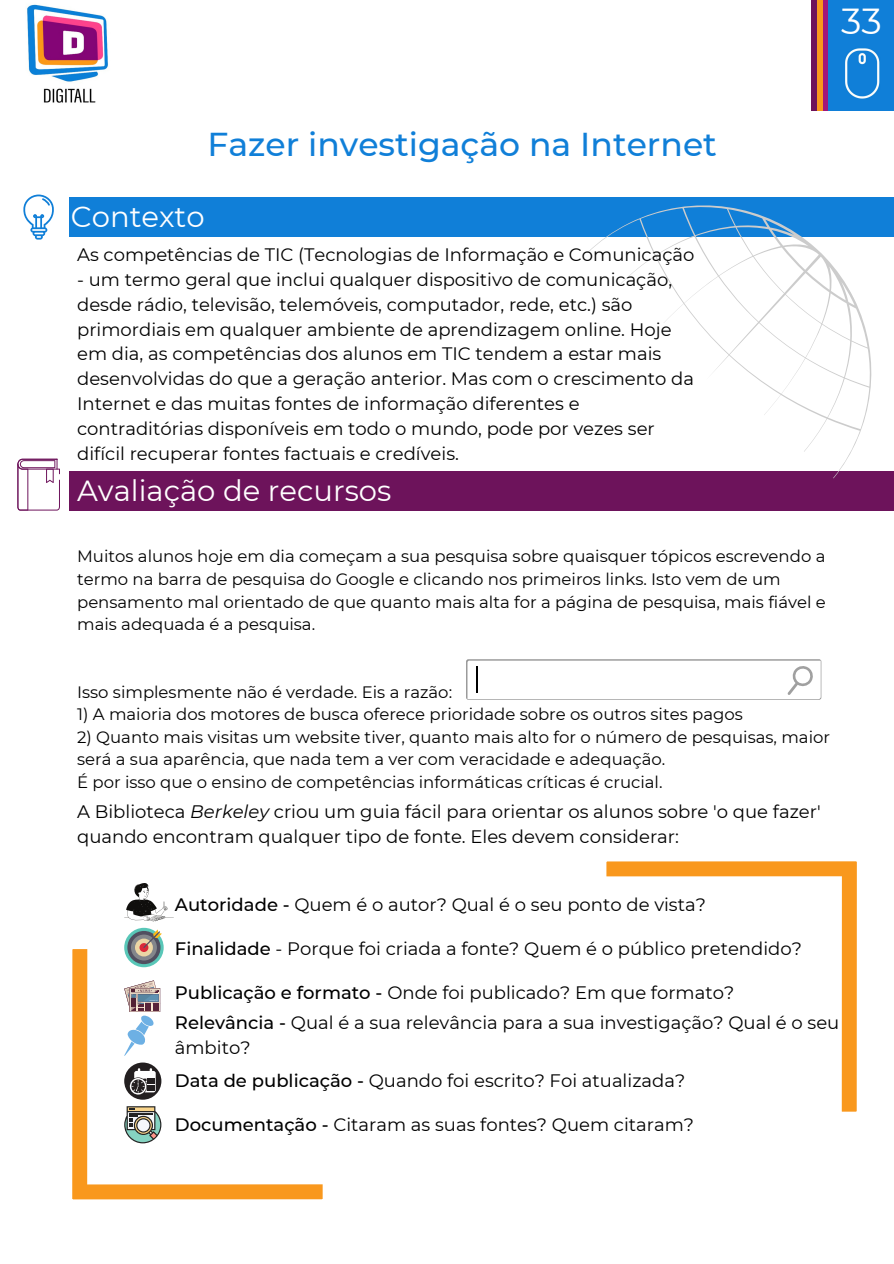
<style>
.page{position:relative;width:894px;height:1264px;background:#fff}
.page>*{position:absolute;margin:0;border:0;box-sizing:border-box;transform-origin:0 0}
.t1{font:36.15px "Montserrat";color:#fff}
.t2{font:500 33px "Montserrat";color:#107fd8}
.t3{font:29.1px "Montserrat";color:#fff}
.t4{font:18px/24.8px "Montserrat";color:#000}
.t5{font:16.5px/22.5px "Montserrat";color:#000}
.s1{font-style:italic}
.s2{font-weight:500}
</style>
<div class="page">
<img style="left:27px;top:4px;width:81px;height:99px">
<div style="left:69px;top:197px;width:824px;height:40px;background:#107fd8"></div>
<svg style="left:23px;top:194px;width:31px;height:45px"></svg>
<svg style="left:17px;top:459px;width:43px;height:51px"></svg>
<div style="left:69px;top:471px;width:824px;height:40px;background:#6d135b"></div>
<div style="left:811px;top:0;width:65px;height:110px;background:#6d135b"></div>
<div style="left:817px;top:0;width:65px;height:110px;background:#f9981d"></div>
<div style="left:822px;top:0;width:65px;height:110px;background:#a2177a"></div>
<div style="left:828px;top:0;width:65px;height:110px;background:#107fd8"></div>
<svg style="left:587px;top:205px;width:285px;height:274px"></svg>
<svg style="left:466px;top:659px;width:355px;height:40px"></svg>
<svg style="left:467px;top:660px;width:353px;height:39px"></svg>
<svg style="left:124px;top:883px;width:50px;height:38px"></svg>
<svg style="left:124px;top:927px;width:40px;height:40px"></svg>
<svg style="left:127px;top:931px;width:33px;height:33px"></svg>
<svg style="left:131px;top:934px;width:26px;height:26px"></svg>
<svg style="left:143px;top:929px;width:19px;height:12px"></svg>
<svg style="left:72px;top:941px;width:251px;height:259px"></svg>
<svg style="left:606px;top:861px;width:251px;height:251px"></svg>
<img style="left:845px;top:48px;width:35px;height:51px">
<p class="t1" style="left:840px;top:-1px;width:42px">33</p>
<p class="t2" style="left:207px;top:124px;width:510px">Fazer investigação na Internet</p>
<p class="t3" style="left:71px;top:199px;width:135px">Contexto</p>
<p class="t4" style="left:77px;top:242px;width:618px">As competências de TIC (Tecnologias de Informação e Comunicação</p>
<p class="t4" style="left:77px;top:267px;width:618px">- um termo geral que inclui qualquer dispositivo de comunicação, desde rádio, televisão, telemóveis, computador, rede, etc.) são primordiais em qualquer ambiente de aprendizagem online. Hoje em dia, as competências dos alunos em TIC tendem a estar mais desenvolvidas do que a geração anterior. Mas com o crescimento da Internet e das muitas fontes de informação diferentes e contraditórias disponíveis em todo o mundo, pode por vezes ser difícil recuperar fontes factuais e credíveis.</p>
<p class="t3" style="left:77px;top:473px;width:315px">Avaliação de recursos</p>
<p class="t5" style="left:77px;top:545px;width:750px">Muitos alunos hoje em dia começam a sua pesquisa sobre quaisquer tópicos escrevendo a termo na barra de pesquisa do Google e clicando nos primeiros links. Isto vem de um pensamento mal orientado de que quanto mais alta for a página de pesquisa, mais fiável e mais adequada é a pesquisa.</p>
<p class="t5" style="left:77px;top:680px;width:376px">Isso simplesmente não é verdade. Eis a razão:</p>
<p class="t5" style="left:77px;top:703px;width:667px">1) A maioria dos motores de busca oferece prioridade sobre os outros sites pagos</p>
<p class="t5" style="left:77px;top:725px;width:754px">2) Quanto mais visitas um website tiver, quanto mais alto for o número de pesquisas, maior será a sua aparência, que nada tem a ver com veracidade e adequação.</p>
<p class="t5" style="left:77px;top:770px;width:586px">É por isso que o ensino de competências informáticas críticas é crucial.</p>
<p class="t4" style="left:77px;top:799px;width:744px">A Biblioteca <span class="s1">Berkeley</span> criou um guia fácil para orientar os alunos sobre 'o que fazer' quando encontram qualquer tipo de fonte. Eles devem considerar:</p>
<p class="t4" style="left:175px;top:892px;width:532px"><span class="s2">Autoridade -</span> Quem é o autor? Qual é o seu ponto de vista?</p>
<p class="t4" style="left:175px;top:936px;width:628px"><span class="s2">Finalidade</span> - Porque foi criada a fonte? Quem é o público pretendido?</p>
<p class="t4" style="left:175px;top:980px;width:560px"><span class="s2">Publicação e formato -</span> Onde foi publicado? Em que formato?</p>
<p class="t4" style="left:175px;top:1010px;width:665px"><span class="s2">Relevância -</span> Qual é a sua relevância para a sua investigação? Qual é o seu âmbito?</p>
<p class="t4" style="left:175px;top:1068px;width:511px"><span class="s2">Data de publicação -</span> Quando foi escrito? Foi atualizada?</p>
<p class="t4" style="left:175px;top:1112px;width:520px"><span class="s2">Documentação -</span> Citaram as suas fontes? Quem citaram?</p>
</div>
